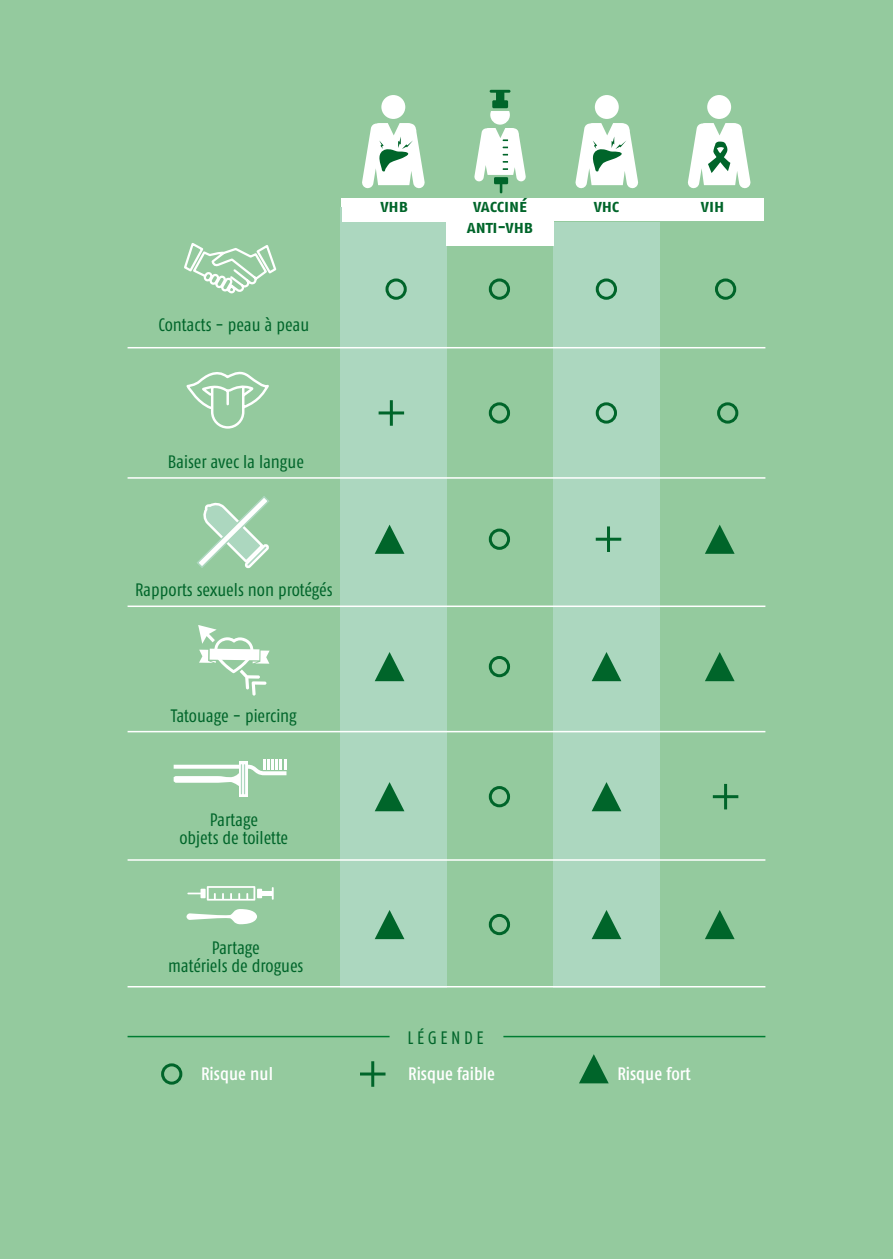
<style>
.page{position:relative;width:893px;height:1259px;background:#94ca9e}
.page>*{position:absolute;margin:0;border:0;box-sizing:border-box;transform-origin:0 0}
.t1{font:18px/18px "Fago Co";color:#00652a;text-align:center}
.t2{font:18px "Fago Co Med";color:#fff}
.t3{font:18px "Fago Co Bold Caps";letter-spacing:-.01em;color:#00652a}
</style>
<div class="page">
<div style="left:342px;top:198px;width:422px;height:22px;background:#fff"></div>
<div style="left:340px;top:207px;width:106px;height:780px;background:#acd7bf"></div>
<div style="left:554px;top:222px;width:106px;height:765px;background:#acd7bf"></div>
<svg style="left:688px;top:95px;width:63px;height:94px"></svg>
<svg style="left:474px;top:90px;width:52px;height:103px"></svg>
<svg style="left:362px;top:95px;width:63px;height:94px"></svg>
<svg style="left:575px;top:95px;width:63px;height:94px"></svg>
<div style="left:446px;top:198px;width:108px;height:48px;background:#fff"></div>
<svg style="left:184px;top:243px;width:93px;height:51px"></svg>
<svg style="left:197px;top:496px;width:72px;height:73px"></svg>
<svg style="left:198px;top:625px;width:72px;height:70px"></svg>
<svg style="left:239px;top:794px;width:8px;height:3px"></svg>
<svg style="left:174px;top:759px;width:112px;height:35px"></svg>
<svg style="left:186px;top:909px;width:71px;height:15px"></svg>
<svg style="left:187px;top:886px;width:87px;height:14px"></svg>
<hr style="left:128px;top:347px;width:637px;height:1px;background:#fff">
<hr style="left:128px;top:477px;width:637px;height:2px;background:#fff">
<hr style="left:128px;top:605px;width:637px;height:2px;background:#fff">
<hr style="left:128px;top:731px;width:637px;height:1px;background:#fff">
<hr style="left:128px;top:859px;width:637px;height:1px;background:#fff">
<hr style="left:128px;top:986px;width:637px;height:1px;background:#fff">
<svg style="left:705px;top:910px;width:30px;height:29px"></svg>
<svg style="left:592px;top:910px;width:29px;height:29px"></svg>
<svg style="left:705px;top:524px;width:30px;height:30px"></svg>
<svg style="left:705px;top:652px;width:30px;height:29px"></svg>
<hr style="left:713px;top:795px;width:25px;height:3px;background:#00652a">
<hr style="left:724px;top:784px;width:3px;height:25px;background:#00652a">
<hr style="left:596px;top:538px;width:25px;height:3px;background:#00652a">
<hr style="left:607px;top:526px;width:3px;height:26px;background:#00652a">
<hr style="left:379px;top:411px;width:25px;height:3px;background:#00652a">
<hr style="left:390px;top:400px;width:3px;height:26px;background:#00652a">
<div style="left:385px;top:278px;width:22px;height:22px;border:3px solid #00652a;border-radius:50%"></div>
<div style="left:489px;top:278px;width:21px;height:22px;border:3px solid #00652a;border-radius:50%"></div>
<div style="left:596px;top:278px;width:21px;height:22px;border:3px solid #00652a;border-radius:50%"></div>
<div style="left:715px;top:278px;width:21px;height:22px;border:3px solid #00652a;border-radius:50%"></div>
<div style="left:717px;top:402px;width:21px;height:21px;border:3px solid #00652a;border-radius:50%"></div>
<div style="left:596px;top:402px;width:21px;height:21px;border:3px solid #00652a;border-radius:50%"></div>
<div style="left:489px;top:402px;width:21px;height:21px;border:3px solid #00652a;border-radius:50%"></div>
<div style="left:489px;top:528px;width:21px;height:22px;border:3px solid #00652a;border-radius:50%"></div>
<div style="left:489px;top:656px;width:21px;height:21px;border:3px solid #00652a;border-radius:50%"></div>
<div style="left:489px;top:786px;width:21px;height:21px;border:3px solid #00652a;border-radius:50%"></div>
<div style="left:489px;top:914px;width:21px;height:21px;border:3px solid #00652a;border-radius:50%"></div>
<svg style="left:375px;top:524px;width:29px;height:30px"></svg>
<svg style="left:375px;top:652px;width:29px;height:29px"></svg>
<svg style="left:375px;top:782px;width:29px;height:29px"></svg>
<svg style="left:375px;top:910px;width:29px;height:29px"></svg>
<svg style="left:592px;top:652px;width:29px;height:29px"></svg>
<svg style="left:592px;top:782px;width:29px;height:29px"></svg>
<div style="left:161px;top:1063px;width:21px;height:21px;border:3px solid #00652a;border-radius:50%"></div>
<svg style="left:579px;top:1054px;width:30px;height:29px"></svg>
<hr style="left:360px;top:1072px;width:25px;height:3px;background:#00652a">
<hr style="left:371px;top:1061px;width:3px;height:25px;background:#00652a">
<hr style="left:128px;top:1035px;width:262px;height:2px;background:#007d32">
<hr style="left:503px;top:1035px;width:262px;height:2px;background:#007d32">
<svg style="left:186px;top:371px;width:83px;height:58px"></svg>
<div style="left:342px;top:198px;width:104px;height:24px;background:#fff"></div>
<p class="t1" style="left:158px;top:315px;width:152px">Contacts - peau à peau</p>
<p class="t1" style="left:168px;top:452px;width:138px">Baiser avec la langue</p>
<p class="t1" style="left:135px;top:581px;width:199px">Rapports sexuels non protégés</p>
<p class="t1" style="left:171px;top:706px;width:127px">Tatouage - piercing</p>
<p class="t1" style="left:180px;top:810px;width:110px">Partage<br>objets de toilette</p>
<p class="t1" style="left:168px;top:938px;width:137px">Partage<br>matériels de drogues</p>
<p class="t3" style="left:380px;top:195px;width:29px">vhb</p>
<p class="t3" style="left:473px;top:195px;width:56px">vacciné</p>
<p class="t3" style="left:594px;top:195px;width:27px">vhc</p>
<p class="t3" style="left:701px;top:195px;width:25px">vih</p>
<p class="t3" style="left:467px;top:216px;width:68px">anti-vhb</p>
<p class="t1" style="left:407px;top:1028px;width:76px">légen de</p>
<p class="t2" style="left:201px;top:1063px;width:73px">Risque nul</p>
<p class="t2" style="left:408px;top:1063px;width:89px">Risque faible</p>
<p class="t2" style="left:617px;top:1063px;width:75px">Risque fort</p>
</div>
